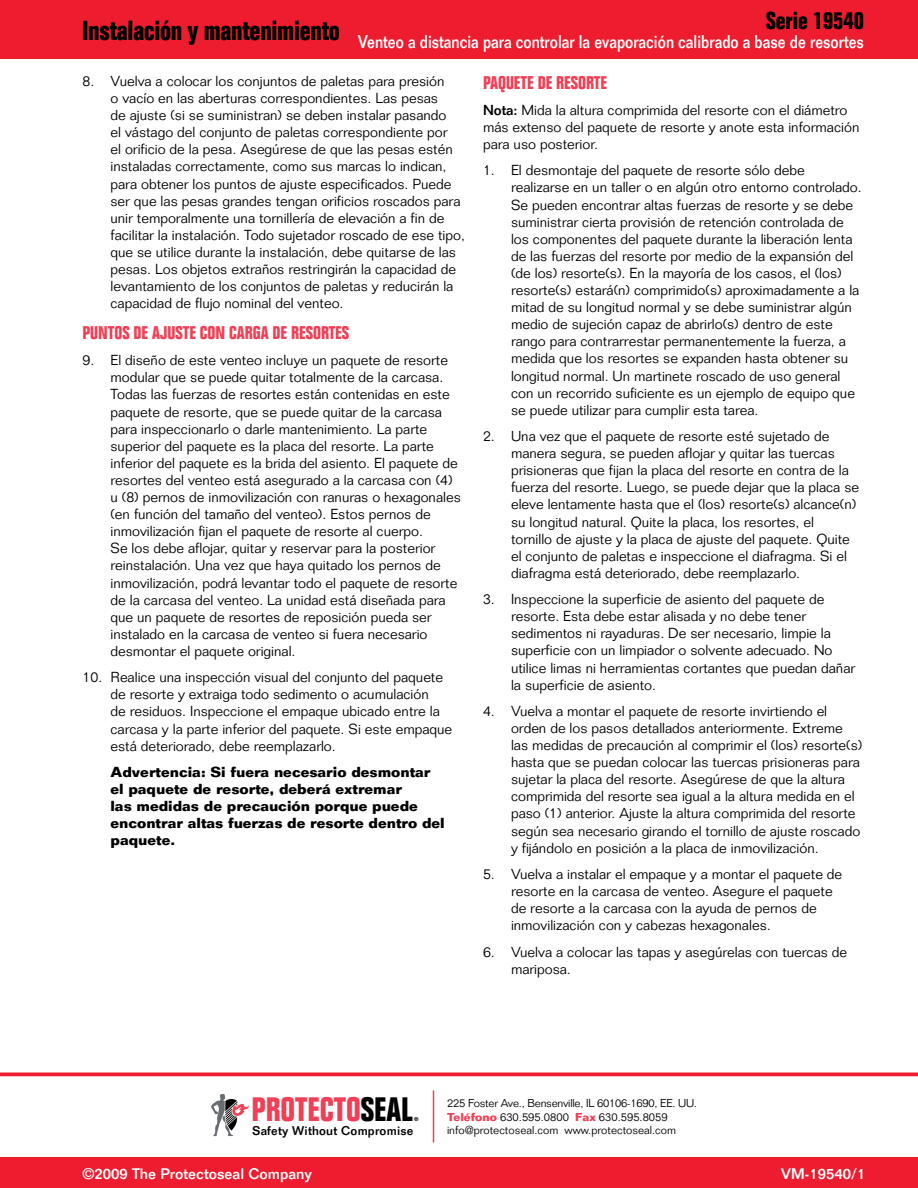
<style>
.page{position:relative;width:918px;height:1188px;background:#fff}
.page>*{position:absolute;margin:0;border:0;box-sizing:border-box;transform-origin:0 0}
.t1{font:700 condensed 33.15px "Folio Std";color:#ef4056}
.t2{font:700 condensed 27px "Folio Std";letter-spacing:-.01em;color:#000}
.t3{font:700 condensed 24px "Folio Std";color:#000}
.t4{font:500 18px "Folio Std";color:#fff;scale:.82 1}
.t5{font:700 condensed 18px "Folio Std";color:#ef4056}
.t6{font:500 15px "Folio Std";color:#fff}
.t7{font:300 14.25px/17.1px "Folio Std";color:#000}
.t8{font:700 14.25px/17.1px "Folio Std";color:#000}
.t9{font:500 12.45px "Folio Std";letter-spacing:.015em;color:#000}
.t10{font:300 11.25px/13.5px "Folio Std";color:#000}
.t11{font:700 condensed 5.4px "Folio Std";color:#000}
.s1{font-weight:500}
.s2{color:#000}
.s3{font-weight:700;color:#ef4056}
</style>
<div class="page">
<div style="left:0;top:0;width:918px;height:58px;background:#ed1c2e"></div>
<hr style="left:0;top:1073px;width:918px;height:3px;background:#ed1c2e">
<div style="left:0;top:1157px;width:918px;height:31px;background:#ed1c2e"></div>
<svg style="left:211px;top:1094px;width:38px;height:42px"></svg>
<hr style="left:433px;top:1090px;width:1px;height:53px;background:#ef4056">
<h2 class="t2" style="left:82px;top:16px;width:259px">Instalación y mantenimiento</h2>
<h3 class="t3" style="left:766px;top:7px;width:99px">Serie 19540</h3>
<p class="t4" style="left:358px;top:31px;width:618px">Venteo a distancia para controlar la evaporación calibrado a base de resortes</p>
<p class="t7" style="left:111px;top:72px;width:356px;text-indent:-28px">8. Vuelva a colocar los conjuntos de paletas para presión<br>o vacío en las aberturas correspondientes. Las pesas<br>de ajuste (si se suministran) se deben instalar pasando<br>el vástago del conjunto de paletas correspondiente por<br>el orificio de la pesa. Asegúrese de que las pesas estén instaladas correctamente, como sus marcas lo indican, para obtener los puntos de ajuste especificados. Puede ser que las pesas grandes tengan orificios roscados para unir temporalmente una tornillería de elevación a fin de facilitar la instalación. Todo sujetador roscado de ese tipo, que se utilice durante la instalación, debe quitarse de las pesas. Los objetos extraños restringirán la capacidad de levantamiento de los conjuntos de paletas y reducirán la capacidad de flujo nominal del venteo.</p>
<p class="t5" style="left:83px;top:323px;width:268px">PUNTOS DE AJUSTE CON CARGA DE RESORTES</p>
<p class="t7" style="left:111px;top:352px;width:352px;text-indent:-28px">9. El diseño de este venteo incluye un paquete de resorte modular que se puede quitar totalmente de la carcasa.<br>Todas las fuerzas de resortes están contenidas en este paquete de resorte, que se puede quitar de la carcasa para inspeccionarlo o darle mantenimiento. La parte superior del paquete es la placa del resorte. La parte inferior del paquete es la brida del asiento. El paquete de resortes del venteo está asegurado a la carcasa con (4) u (8) pernos de inmovilización con ranuras o hexagonales (en función del tamaño del venteo). Estos pernos de inmovilización fijan el paquete de resorte al cuerpo.<br>Se los debe aflojar, quitar y reservar para la posterior reinstalación. Una vez que haya quitado los pernos de inmovilización, podrá levantar todo el paquete de resorte de la carcasa del venteo. La unidad está diseñada para que un paquete de resortes de reposición pueda ser instalado en la carcasa de venteo si fuera necesario desmontar el paquete original.</p>
<p class="t7" style="left:111px;top:669px;width:343px;text-indent:-28px">10. Realice una inspección visual del conjunto del paquete de resorte y extraiga todo sedimento o acumulación<br>de residuos. Inspeccione el empaque ubicado entre la carcasa y la parte inferior del paquete. Si este empaque está deteriorado, debe reemplazarlo.</p>
<p class="t8" style="left:111px;top:763px;width:336px">Advertencia: Si fuera necesario desmontar el paquete de resorte, deberá extremar<br>las medidas de precaución porque puede encontrar altas fuerzas de resorte dentro del paquete.</p>
<p class="t5" style="left:483px;top:72px;width:126px">PAQUETE DE RESORTE</p>
<p class="t7" style="left:483px;top:101px;width:378px"><span class="s1">Nota:</span> Mida la altura comprimida del resorte con el diámetro más extenso del paquete de resorte y anote esta información para uso posterior.</p>
<p class="t7" style="left:511px;top:162px;width:352px;text-indent:-28px">1. El desmontaje del paquete de resorte sólo debe realizarse en un taller o en algún otro entorno controlado.<br>Se pueden encontrar altas fuerzas de resorte y se debe suministrar cierta provisión de retención controlada de los componentes del paquete durante la liberación lenta de las fuerzas del resorte por medio de la expansión del (de los) resorte(s). En la mayoría de los casos, el (los) resorte(s) estará(n) comprimido(s) aproximadamente a la mitad de su longitud normal y se debe suministrar algún medio de sujeción capaz de abrirlo(s) dentro de este rango para contrarrestar permanentemente la fuerza, a medida que los resortes se expanden hasta obtener su longitud normal. Un martinete roscado de uso general con un recorrido suficiente es un ejemplo de equipo que se puede utilizar para cumplir esta tarea.</p>
<p class="t7" style="left:511px;top:428px;width:350px;text-indent:-28px">2. Una vez que el paquete de resorte esté sujetado de manera segura, se pueden aflojar y quitar las tuercas prisioneras que fijan la placa del resorte en contra de la fuerza del resorte. Luego, se puede dejar que la placa se eleve lentamente hasta que el (los) resorte(s) alcance(n) su longitud natural. Quite la placa, los resortes, el<br>tornillo de ajuste y la placa de ajuste del paquete. Quite el conjunto de paletas e inspeccione el diafragma. Si el diafragma está deteriorado, debe reemplazarlo.</p>
<p class="t7" style="left:511px;top:591px;width:346px;text-indent:-28px">3. Inspeccione la superficie de asiento del paquete de resorte. Esta debe estar alisada y no debe tener sedimentos ni rayaduras. De ser necesario, limpie la superficie con un limpiador o solvente adecuado. No utilice limas ni herramientas cortantes que puedan dañar la superficie de asiento.</p>
<p class="t7" style="left:511px;top:702px;width:353px;text-indent:-28px">4. Vuelva a montar el paquete de resorte invirtiendo el orden de los pasos detallados anteriormente. Extreme las medidas de precaución al comprimir el (los) resorte(s) hasta que se puedan colocar las tuercas prisioneras para sujetar la placa del resorte. Asegúrese de que la altura comprimida del resorte sea igual a la altura medida en el paso (1) anterior. Ajuste la altura comprimida del resorte según sea necesario girando el tornillo de ajuste roscado y fijándolo en posición a la placa de inmovilización.</p>
<p class="t7" style="left:511px;top:865px;width:333px;text-indent:-28px">5. Vuelva a instalar el empaque y a montar el paquete de resorte en la carcasa de venteo. Asegure el paquete de resorte a la carcasa con la ayuda de pernos de inmovilización con y cabezas hexagonales.</p>
<p class="t7" style="left:511px;top:943px;width:338px;text-indent:-28px">6. Vuelva a colocar las tapas y asegúrelas con tuercas de mariposa.</p>
<h1 class="t1" style="left:252px;top:1091px;width:163px">PROTECTO<span class="s2">SEAL</span></h1>
<p class="t11" style="left:414px;top:1116px;width:6px">®</p>
<p class="t9" style="left:253px;top:1123px;width:162px">Safety Without Compromise</p>
<p class="t10" style="left:447px;top:1097px;width:252px">225 Foster Ave., Bensenville, IL 60106-1690, EE. UU.<br><span class="s3">Teléfono</span> 630.595.0800 <span class="s3">Fax</span> 630.595.8059 info@protectoseal.com www.protectoseal.com</p>
<p class="t6" style="left:82px;top:1164px;width:231px">©2009 The Protectoseal Company</p>
<p class="t6" style="left:781px;top:1164px;width:86px">VM-19540/1</p>
</div>
